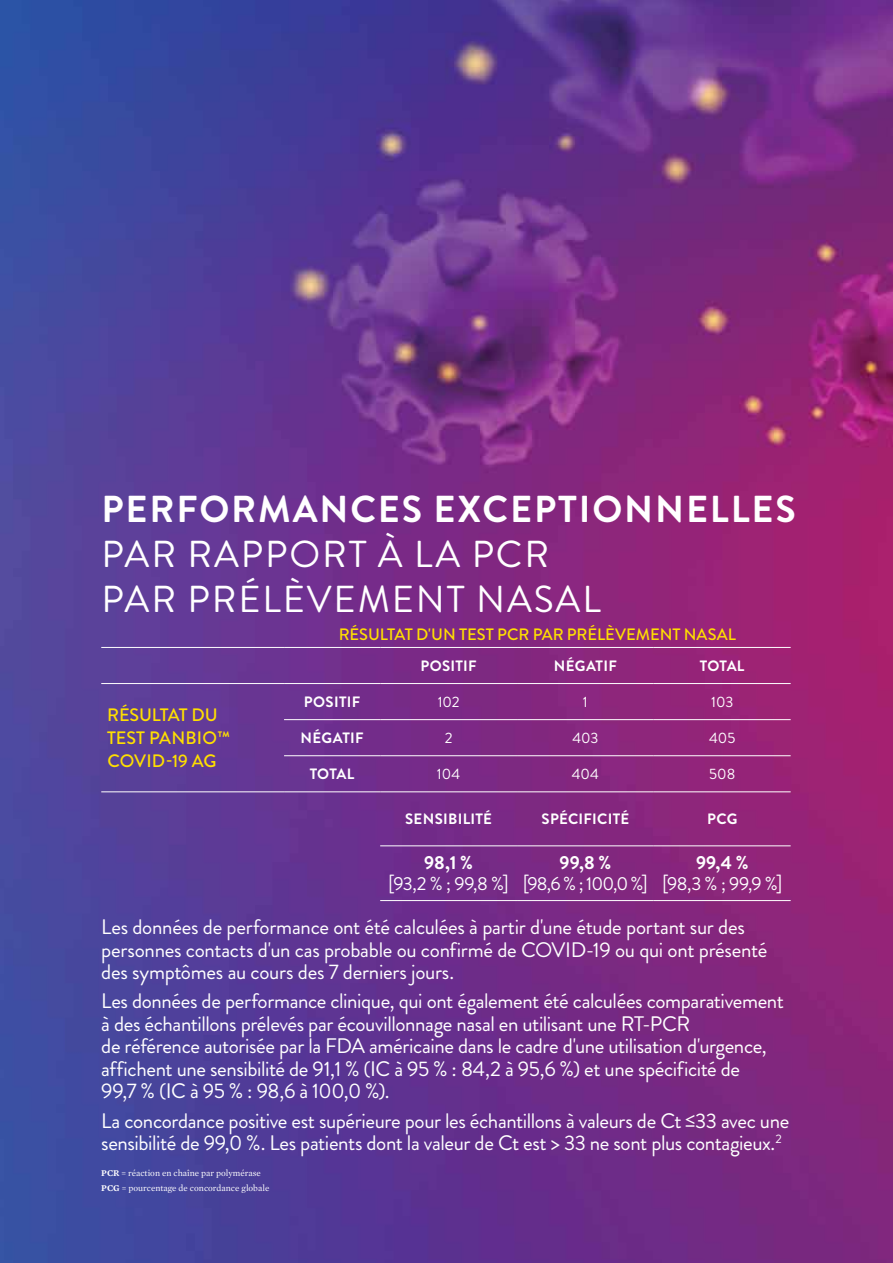
<style>
.page{position:relative;width:893px;height:1263px;background:#fff}
.page>*{position:absolute;margin:0;border:0;box-sizing:border-box;transform-origin:0 0}
.t1{font:37.5px/45px "Brandon Grotesque";letter-spacing:.05em;color:#fff}
.t2{font:700 37.5px "Brandon Grotesque";letter-spacing:.05em;color:#fff}
.t3{font:21px/22.5px "Brandon Grotesque";letter-spacing:-.02em;color:#fff}
.t4{font:18.75px "Brandon Grotesque";letter-spacing:-.04em;color:#fff}
.t5{font:700 18.75px "Brandon Grotesque";color:#fff}
.t6{font:500 18px/22.5px "Brandon Grotesque";letter-spacing:-.005em;color:#ffdf00}
.t7{font:500 16.5px "Brandon Grotesque";letter-spacing:-.005em;color:#ffdf00}
.t8{font:700 15px "Brandon Grotesque";letter-spacing:.02em;color:#fff}
.t9{font:15px "Brandon Grotesque";color:#fff}
.t10{font:9px/15px "Mercury Text G1";color:#fff}
.s1{font-weight:600}
</style>
<div class="page">
<img style="left:0;top:0;width:893px;height:1263px">
<hr style="left:284px;top:683px;width:96px;height:1px;background:#fff">
<hr style="left:380px;top:683px;width:137px;height:1px;background:#fff">
<hr style="left:517px;top:683px;width:137px;height:1px;background:#fff">
<hr style="left:654px;top:683px;width:137px;height:1px;background:#fff">
<hr style="left:284px;top:719px;width:96px;height:1px;background:#fff">
<hr style="left:380px;top:719px;width:137px;height:1px;background:#fff">
<hr style="left:517px;top:719px;width:137px;height:1px;background:#fff">
<hr style="left:654px;top:719px;width:137px;height:1px;background:#fff">
<hr style="left:284px;top:755px;width:96px;height:1px;background:#fff">
<hr style="left:380px;top:755px;width:137px;height:1px;background:#fff">
<hr style="left:517px;top:755px;width:137px;height:1px;background:#fff">
<hr style="left:654px;top:755px;width:137px;height:1px;background:#fff">
<hr style="left:101px;top:791px;width:183px;height:1px;background:#fff">
<hr style="left:284px;top:791px;width:96px;height:1px;background:#fff">
<hr style="left:380px;top:791px;width:137px;height:1px;background:#fff">
<hr style="left:517px;top:791px;width:137px;height:1px;background:#fff">
<hr style="left:654px;top:791px;width:137px;height:1px;background:#fff">
<hr style="left:380px;top:845px;width:137px;height:1px;background:#fff">
<hr style="left:517px;top:845px;width:137px;height:1px;background:#fff">
<hr style="left:654px;top:845px;width:137px;height:1px;background:#fff">
<hr style="left:380px;top:900px;width:137px;height:1px;background:#fff">
<hr style="left:517px;top:900px;width:137px;height:1px;background:#fff">
<hr style="left:654px;top:900px;width:137px;height:1px;background:#fff">
<hr style="left:380px;top:647px;width:137px;height:1px;background:#fff">
<hr style="left:517px;top:647px;width:137px;height:1px;background:#fff">
<hr style="left:654px;top:647px;width:137px;height:1px;background:#fff">
<hr style="left:101px;top:647px;width:183px;height:1px;background:#fff">
<hr style="left:284px;top:647px;width:96px;height:1px;background:#fff">
<hr style="left:101px;top:683px;width:183px;height:1px;background:#fff">
<h1 class="t2" style="left:102px;top:483px;width:696px">PERFORMANCES EXCEPTIONNELLES</h1>
<h1 class="t1" style="left:102px;top:532px;width:501px">PAR RAPPORT À LA PCR<br>PAR PRÉLÈVEMENT NASAL</h1>
<p class="t7" style="left:339px;top:623px;width:399px">RÉSULTAT D'UN TEST PCR PAR PRÉLÈVEMENT NASAL</p>
<p class="t8" style="left:420px;top:655px;width:58px">POSITIF</p>
<p class="t8" style="left:554px;top:655px;width:64px">NÉGATIF</p>
<p class="t8" style="left:700px;top:655px;width:46px">TOTAL</p>
<p class="t6" style="left:107px;top:704px;width:124px">RÉSULTAT DU<br>TEST PANBIO™<br>COVID-19 AG</p>
<p class="t8" style="left:304px;top:691px;width:58px">POSITIF</p>
<p class="t9" style="left:438px;top:691px;width:23px">102</p>
<p class="t9" style="left:583px;top:691px;width:6px">1</p>
<p class="t9" style="left:711px;top:691px;width:24px">103</p>
<p class="t8" style="left:301px;top:727px;width:64px">NÉGATIF</p>
<p class="t9" style="left:445px;top:727px;width:9px">2</p>
<p class="t9" style="left:572px;top:727px;width:28px">403</p>
<p class="t9" style="left:709px;top:727px;width:28px">405</p>
<p class="t8" style="left:310px;top:763px;width:46px">TOTAL</p>
<p class="t9" style="left:437px;top:763px;width:25px">104</p>
<p class="t9" style="left:572px;top:763px;width:29px">404</p>
<p class="t9" style="left:709px;top:763px;width:28px">508</p>
<p class="t8" style="left:405px;top:808px;width:89px">SENSIBILITÉ</p>
<p class="t8" style="left:541px;top:808px;width:89px">SPÉCIFICITÉ</p>
<p class="t8" style="left:707px;top:808px;width:32px">PCG</p>
<p class="t5" style="left:424px;top:850px;width:50px">98,1 %</p>
<p class="t4" style="left:389px;top:871px;width:121px">[93,2 % ; 99,8 %]</p>
<p class="t5" style="left:696px;top:850px;width:54px">99,4 %</p>
<p class="t4" style="left:662px;top:871px;width:121px">[98,3 % ; 99,9 %]</p>
<p class="t3" style="left:101px;top:916px;width:668px">Les données de performance ont été calculées à partir d'une étude portant sur des personnes contacts d'un cas probable ou confirmé de COVID-19 ou qui ont présenté des symptômes au cours des 7 derniers jours.</p>
<p class="t3" style="left:101px;top:990px;width:684px">Les données de performance clinique, qui ont également été calculées comparativement à des échantillons prélevés par écouvillonnage nasal en utilisant une RT-PCR<br>de référence autorisée par la FDA américaine dans le cadre d'une utilisation d'urgence, affichent une sensibilité de 91,1 % (IC à 95 % : 84,2 à 95,6 %) et une spécificité de<br>99,7 % (IC à 95 % : 98,6 à 100,0 %).</p>
<p class="t3" style="left:101px;top:1109px;width:690px">La concordance positive est supérieure pour les échantillons à valeurs de Ct ≤33 avec une sensibilité de 99,0 %. Les patients dont la valeur de Ct est &gt; 33 ne sont plus contagieux.<sup>2</sup></p>
<p class="t10" style="left:101px;top:1165px;width:170px"><span class="s1">PCR</span> = réaction en chaîne par polymérase<br><span class="s1">PCG</span> = pourcentage de concordance globale</p>
<p class="t5" style="left:559px;top:850px;width:53px">99,8 %</p>
<p class="t4" style="left:523px;top:871px;width:126px">[98,6 % ; 100,0 %]</p>
</div>
